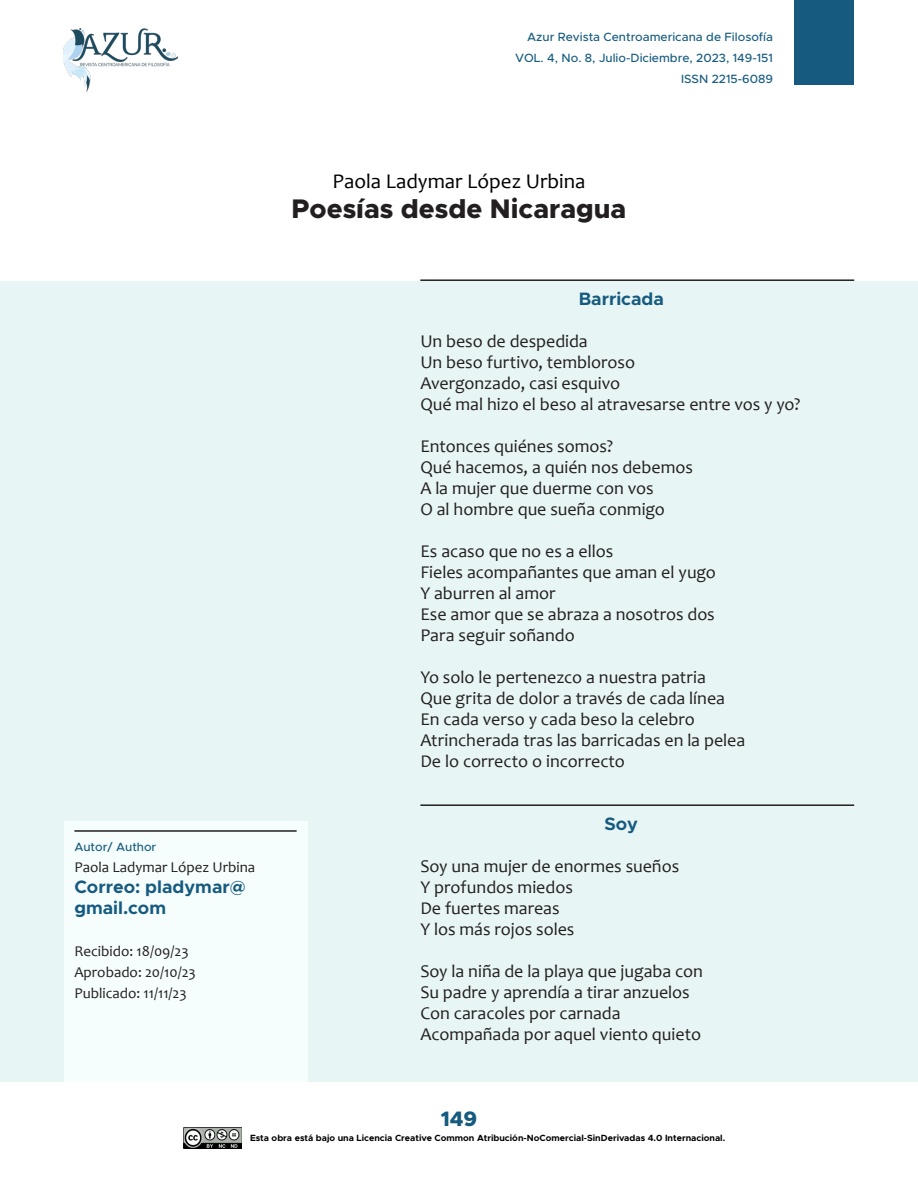
<style>
.page{position:relative;width:918px;height:1188px;background:#fff}
.page>*{position:absolute;margin:0;border:0;box-sizing:border-box;transform-origin:0 0}
.Títulos_de_los_artículos{font:800 27px "Metropolis";color:#231f20}
.Títulos_de_los_artículos-2{font:21px "Candara";color:#000}
.t1{font:800 21px "Metropolis";color:#165b7f}
.Cuerpo_de_texto_inicial{font:18px "Candara";color:#231f20}
.Notas_y_Referencias{font:700 18px/21px "Metropolis";color:#165b7f}
.Secciones_en_Artículos{font:700 18px "Metropolis";color:#165b7f}
.Notas_y_Referencias-2{font:15px/21px "Candara";color:#231f20}
.Info_Revista{font:500 12px "Metropolis";color:#165b7f}
.Notas_y_Referencias-3{font:500 12px "Metropolis";color:#165b7f}
.t2{font:700 9px "Metropolis";color:#000}
</style>
<div class="page">
<img style="left:184px;top:1128px;width:57px;height:20px">
<div style="left:794px;top:0;width:60px;height:85px;background:#165b7f"></div>
<img style="left:64px;top:29px;width:113px;height:62px">
<div style="left:0;top:281px;width:918px;height:801px;background:#e7f5f4"></div>
<hr style="left:420px;top:279px;width:434px;height:2px;background:#231f20">
<hr style="left:420px;top:804px;width:434px;height:2px;background:#231f20">
<div style="left:64px;top:821px;width:243px;height:261px;background:#f5fdfd"></div>
<hr style="left:74px;top:830px;width:223px;height:2px;background:#231f20">
<p class="Info_Revista" style="left:527px;top:29px;width:247px">Azur Revista Centroamericana de Filosofía</p>
<p class="Info_Revista" style="left:515px;top:50px;width:259px">VOL. 4, No. 8, Julio-Diciembre, 2023, 149-151</p>
<p class="Info_Revista" style="left:681px;top:71px;width:93px">ISSN 2215-6089</p>
<p class="Títulos_de_los_artículos-2" style="left:333px;top:168px;width:255px">Paola Ladymar López Urbina</p>
<p class="Títulos_de_los_artículos" style="left:292px;top:192px;width:336px">Poesías desde Nicaragua</p>
<p class="Notas_y_Referencias-3" style="left:74px;top:840px;width:83px">Autor/ Author</p>
<p class="Notas_y_Referencias-2" style="left:74px;top:857px;width:182px">Paola Ladymar López Urbina</p>
<p class="Notas_y_Referencias" style="left:74px;top:876px;width:173px">Correo: pladymar@ gmail.com</p>
<p class="Notas_y_Referencias-2" style="left:74px;top:941px;width:123px">Recibido: 18/09/23<br>Aprobado: 20/10/23<br>Publicado: 11/11/23</p>
<p class="Secciones_en_Artículos" style="left:579px;top:288px;width:87px">Barricada</p>
<p class="Cuerpo_de_texto_inicial" style="left:420px;top:330px;width:169px">Un beso de despedida</p>
<p class="Cuerpo_de_texto_inicial" style="left:420px;top:351px;width:216px">Un beso furtivo, tembloroso</p>
<p class="Cuerpo_de_texto_inicial" style="left:420px;top:372px;width:201px">Avergonzado, casi esquivo</p>
<p class="Cuerpo_de_texto_inicial" style="left:420px;top:393px;width:382px">Qué mal hizo el beso al atravesarse entre vos y yo?</p>
<p class="Cuerpo_de_texto_inicial" style="left:420px;top:435px;width:194px">Entonces quiénes somos?</p>
<p class="Cuerpo_de_texto_inicial" style="left:420px;top:456px;width:274px">Qué hacemos, a quién nos debemos</p>
<p class="Cuerpo_de_texto_inicial" style="left:420px;top:477px;width:235px">A la mujer que duerme con vos</p>
<p class="Cuerpo_de_texto_inicial" style="left:420px;top:498px;width:246px">O al hombre que sueña conmigo</p>
<p class="Cuerpo_de_texto_inicial" style="left:420px;top:540px;width:195px">Es acaso que no es a ellos</p>
<p class="Cuerpo_de_texto_inicial" style="left:420px;top:561px;width:297px">Fieles acompañantes que aman el yugo</p>
<p class="Cuerpo_de_texto_inicial" style="left:420px;top:582px;width:137px">Y aburren al amor</p>
<p class="Cuerpo_de_texto_inicial" style="left:420px;top:603px;width:296px">Ese amor que se abraza a nosotros dos</p>
<p class="Cuerpo_de_texto_inicial" style="left:420px;top:624px;width:156px">Para seguir soñando</p>
<p class="Cuerpo_de_texto_inicial" style="left:420px;top:666px;width:287px">Yo solo le pertenezco a nuestra patria</p>
<p class="Cuerpo_de_texto_inicial" style="left:420px;top:687px;width:306px">Que grita de dolor a través de cada línea</p>
<p class="Cuerpo_de_texto_inicial" style="left:420px;top:708px;width:276px">En cada verso y cada beso la celebro</p>
<p class="Cuerpo_de_texto_inicial" style="left:420px;top:729px;width:326px">Atrincherada tras las barricadas en la pelea</p>
<p class="Cuerpo_de_texto_inicial" style="left:420px;top:750px;width:206px">De lo correcto o incorrecto</p>
<p class="Secciones_en_Artículos" style="left:605px;top:813px;width:35px">Soy</p>
<p class="Cuerpo_de_texto_inicial" style="left:420px;top:855px;width:260px">Soy una mujer de enormes sueños</p>
<p class="Cuerpo_de_texto_inicial" style="left:420px;top:876px;width:154px">Y profundos miedos</p>
<p class="Cuerpo_de_texto_inicial" style="left:420px;top:897px;width:141px">De fuertes mareas</p>
<p class="Cuerpo_de_texto_inicial" style="left:420px;top:918px;width:156px">Y los más rojos soles</p>
<p class="Cuerpo_de_texto_inicial" style="left:420px;top:960px;width:284px">Soy la niña de la playa que jugaba con</p>
<p class="Cuerpo_de_texto_inicial" style="left:420px;top:981px;width:271px">Su padre y aprendía a tirar anzuelos</p>
<p class="Cuerpo_de_texto_inicial" style="left:420px;top:1002px;width:202px">Con caracoles por carnada</p>
<p class="Cuerpo_de_texto_inicial" style="left:420px;top:1023px;width:282px">Acompañada por aquel viento quieto</p>
<p class="t1" style="left:441px;top:1105px;width:38px">149</p>
<p class="t2" style="left:250px;top:1132px;width:477px">Esta obra está bajo una Licencia Creative Common Atribución-NoComercial-SinDerivadas 4.0 Internacional.</p>
</div>
